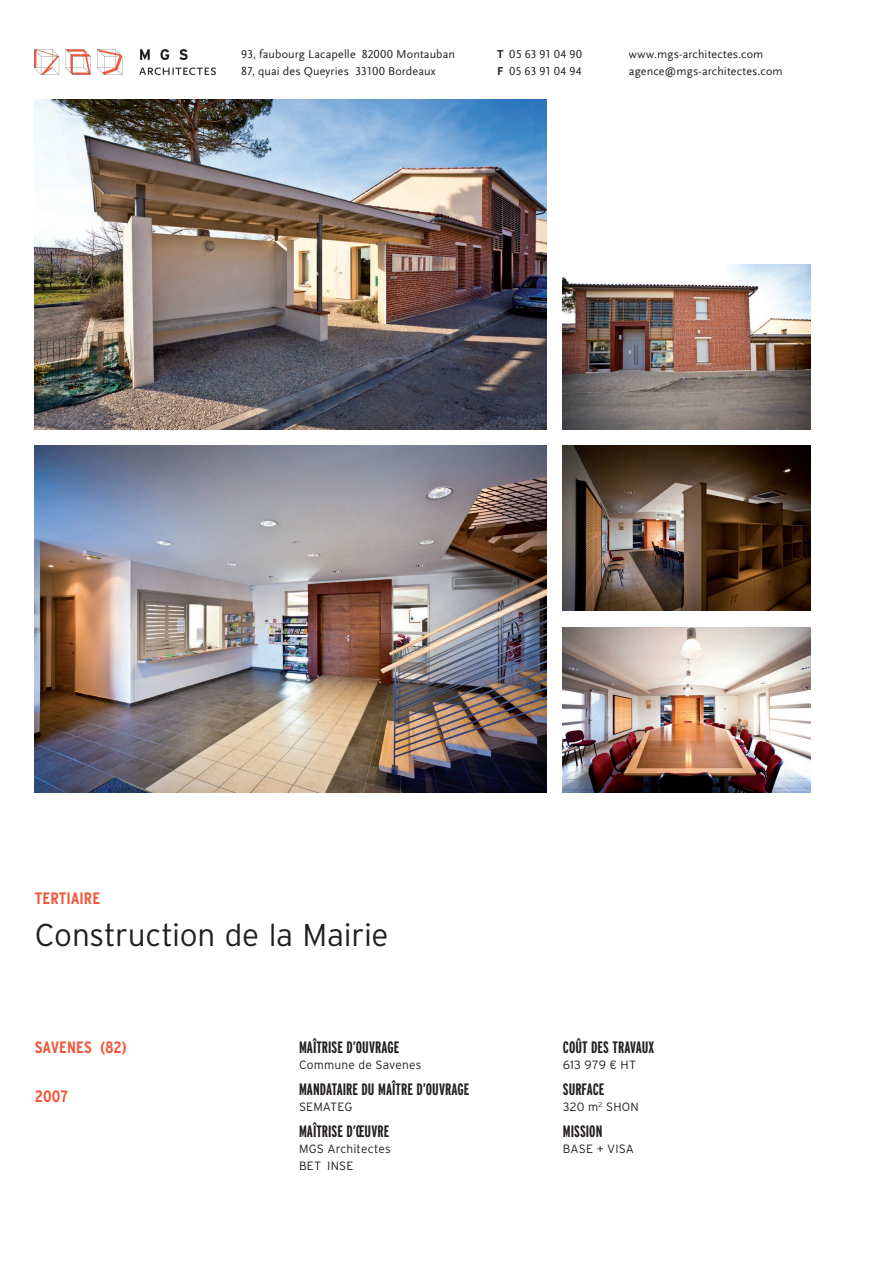
<style>
.page{position:relative;width:893px;height:1263px;background:#fff}
.page>*{position:absolute;margin:0;border:0;box-sizing:border-box;transform-origin:0 0}
.MGS_TITRE_PROJET_IN{font:300 31.5px "Interstate";letter-spacing:-.01em;color:#231f20}
.MGS_NOMENCLATURES_IN{font:700 extra-condensed 16.5px "Interstate";color:#231f20}
.MGS_LIEU_IN_FICHES_A{font:700 condensed 16.5px "Interstate";color:#f0593e}
.MGS_THÉMATIQUE_IN_FI{font:700 condensed 16.5px "Interstate";color:#f0593e}
.MGS_DATE_IN_FICHES_A{font:700 condensed 16.5px "Interstate";color:#f0593e}
.t1{font:12px/16.5px "Scala Sans Offc";letter-spacing:.01em;color:#231f20}
.MGS_ComplémentsNOMEN{font:300 12px "Interstate";letter-spacing:.015em;color:#231f20}
.MGS_NOMENCLATURES_IN-2{font:300 12px "Interstate";letter-spacing:.01em;color:#231f20}
.s1{font-family:"Scala Sans Sc Offc";font-weight:700}
.s2{font-weight:700}
</style>
<div class="page">
<img style="left:34px;top:49px;width:182px;height:27px">
<img style="left:563px;top:627px;width:247px;height:165px">
<img style="left:563px;top:446px;width:247px;height:164px">
<img style="left:35px;top:446px;width:511px;height:346px">
<img style="left:563px;top:264px;width:247px;height:165px">
<img style="left:35px;top:99px;width:511px;height:330px">
<p class="t1" style="left:241px;top:46px;width:215px">93, faubourg Lacapelle 82000 Montauban<br>87, quai des Queyries 33100 Bordeaux</p>
<p class="t1" style="left:629px;top:46px;width:155px">www.mgs-architectes.com agence@mgs-architectes.com</p>
<p class="t1" style="left:497px;top:46px;width:87px"><span class="s1">T</span> 05 63 91 04 90<br><span class="s2">F</span> 05 63 91 04 94</p>
<p class="MGS_THÉMATIQUE_IN_FI" style="left:35px;top:888px;width:67px">TERTIAIRE</p>
<p class="MGS_TITRE_PROJET_IN" style="left:35px;top:916px;width:355px">Construction de la Mairie</p>
<p class="MGS_LIEU_IN_FICHES_A" style="left:35px;top:1037px;width:94px">SAVENES (82)</p>
<p class="MGS_NOMENCLATURES_IN" style="left:299px;top:1037px;width:102px">MAÎTRISE D’OUVRAGE</p>
<p class="MGS_ComplémentsNOMEN" style="left:299px;top:1058px;width:124px">Commune de Savenes</p>
<p class="MGS_NOMENCLATURES_IN" style="left:299px;top:1079px;width:172px">MANDATAIRE DU MAÎTRE D’OUVRAGE</p>
<p class="MGS_NOMENCLATURES_IN-2" style="left:299px;top:1100px;width:55px">SEMATEG</p>
<p class="MGS_NOMENCLATURES_IN" style="left:299px;top:1121px;width:92px">MAÎTRISE D’ŒUVRE</p>
<p class="MGS_ComplémentsNOMEN" style="left:299px;top:1142px;width:93px">MGS Architectes</p>
<p class="MGS_ComplémentsNOMEN" style="left:299px;top:1158px;width:56px">BET INSE</p>
<p class="MGS_DATE_IN_FICHES_A" style="left:35px;top:1086px;width:35px">2007</p>
<p class="MGS_NOMENCLATURES_IN" style="left:563px;top:1037px;width:93px">COÛT DES TRAVAUX</p>
<p class="MGS_ComplémentsNOMEN" style="left:563px;top:1058px;width:75px">613 979 € HT</p>
<p class="MGS_NOMENCLATURES_IN" style="left:563px;top:1079px;width:43px">SURFACE</p>
<p class="MGS_ComplémentsNOMEN" style="left:563px;top:1100px;width:77px">320 m<sup>2</sup> SHON</p>
<p class="MGS_NOMENCLATURES_IN" style="left:563px;top:1121px;width:41px">MISSION</p>
<p class="MGS_ComplémentsNOMEN" style="left:563px;top:1142px;width:73px">BASE + VISA</p>
</div>
